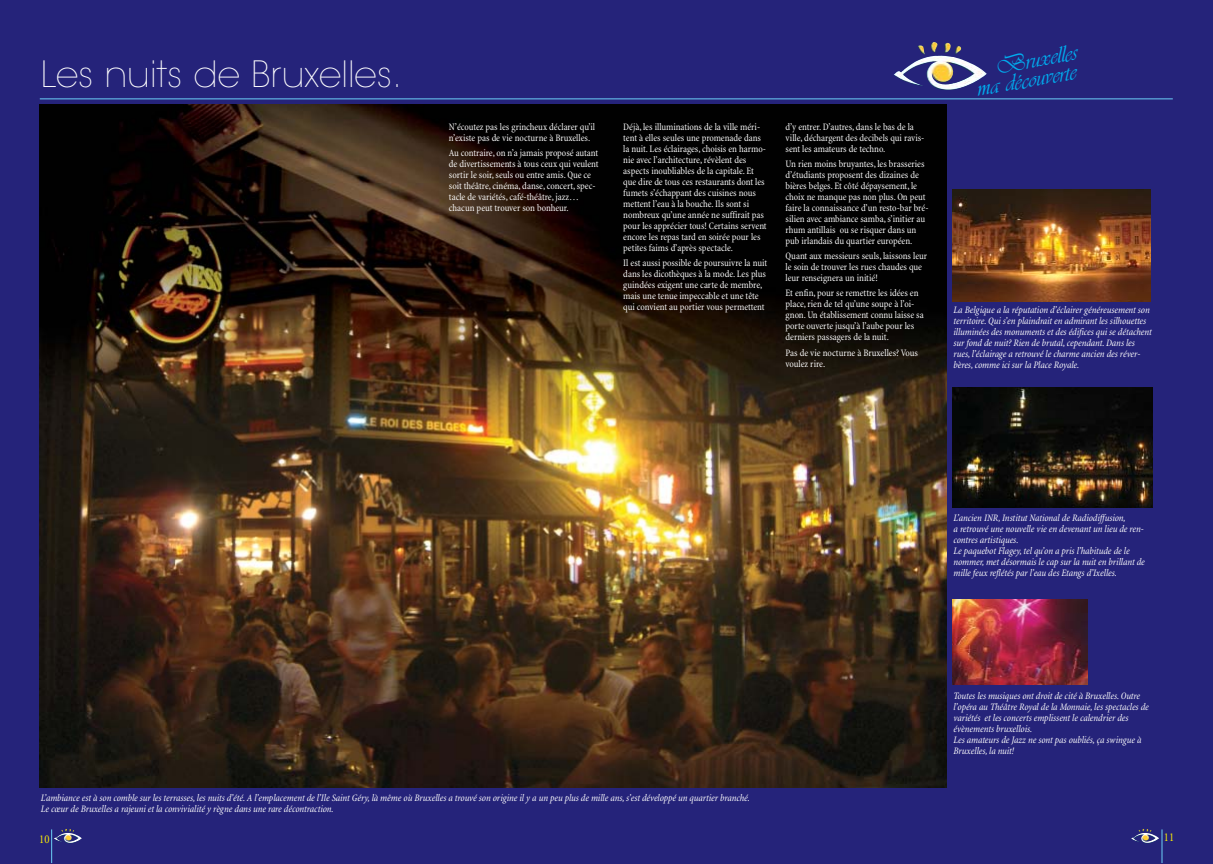
<style>
.page{position:relative;width:1213px;height:864px;background:#25237a}
.page>*{position:absolute;margin:0;border:0;box-sizing:border-box;transform-origin:0 0}
.t1{font:200 36px "Avant Garde";color:#fff}
.t2{font:24px/19px "Vivaldi";color:#00adef;text-align:right}
.t3{font:condensed 12px "Minion";color:#fff200}
.t4{font:condensed 10px/11px "Minion";color:#fff}
.t5{font:italic condensed 10px/11px "Minion";letter-spacing:-.005em;color:#fff}
</style>
<div class="page">
<img style="left:40px;top:105px;width:907px;height:683px">
<img style="left:894px;top:42px;width:93px;height:48px">
<img style="left:1131px;top:829px;width:28px;height:14px">
<img style="left:953px;top:387px;width:200px;height:121px">
<img style="left:953px;top:189px;width:198px;height:113px">
<img style="left:953px;top:599px;width:134px;height:86px">
<hr style="left:40px;top:99px;width:1133px;height:1px;background:#6ccff6">
<hr style="left:1162px;top:829px;width:1px;height:34px;background:#6ccff6">
<img style="left:54px;top:829px;width:28px;height:14px">
<hr style="left:51px;top:829px;width:1px;height:34px;background:#6ccff6">
<h1 class="t1" style="left:41px;top:60px;width:363px">Les nuits de Bruxelles.</h1>
<p class="t4" style="left:449px;top:122px;width:148px">N’écoutez pas les grincheux déclarer qu’il n’existe pas de vie nocturne à Bruxelles.</p>
<p class="t4" style="left:449px;top:148px;width:151px">Au contraire, on n’a jamais proposé autant de divertissements à tous ceux qui veulent sortir le soir, seuls ou entre amis. Que ce soit théâtre, cinéma, danse, concert, spec&shy;tacle de variétés, café-théâtre, jazz… chacun peut trouver son bonheur.</p>
<p class="t4" style="left:623px;top:122px;width:145px">Déjà, les illuminations de la ville méri&shy;tent à elles seules une promenade dans la nuit. Les éclairages, choisis en harmo&shy;nie avec l’architecture, révèlent des aspects inoubliables de la capitale. Et que dire de tous ces restaurants dont les fumets s’échappant des cuisines nous mettent l’eau à la bouche. Ils sont si nombreux qu’une année ne suffirait pas pour les apprécier tous! Certains servent encore les repas tard en soirée pour les petites faims d’après spectacle.</p>
<p class="t4" style="left:623px;top:258px;width:145px">Il est aussi possible de poursuivre la nuit dans les dicothèques à la mode. Les plus guindées exigent une carte de membre, mais une tenue impeccable et une tête qui convient au portier vous permettent</p>
<p class="t4" style="left:786px;top:122px;width:140px">d’y entrer. D’autres, dans le bas de la ville, déchargent des decibels qui ravis&shy;sent les amateurs de techno.</p>
<p class="t4" style="left:786px;top:159px;width:144px">Un rien moins bruyantes, les brasseries d’étudiants proposent des dizaines de bières belges. Et côté dépaysement, le choix ne manque pas non plus. On peut faire la connaissance d’un resto-bar bré&shy;silien avec ambiance samba, s’initier au rhum antillais ou se risquer dans un pub irlandais du quartier européen.</p>
<p class="t4" style="left:786px;top:251px;width:143px">Quant aux messieurs seuls, laissons leur le soin de trouver les rues chaudes que leur renseignera un initié!</p>
<p class="t4" style="left:786px;top:289px;width:140px">Et enfin, pour se remettre les idées en place, rien de tel qu’une soupe à l’oi&shy;gnon. Un établissement connu laisse sa porte ouverte jusqu’à l’aube pour les derniers passagers de la nuit.</p>
<p class="t4" style="left:786px;top:348px;width:134px">Pas de vie nocturne à Bruxelles? Vous voulez rire.</p>
<h2 class="t2" style="left:972px;top:64px;width:106px;rotate:-10deg">Bruxelles ma découverte</h2>
<p class="t5" style="left:954px;top:306px;width:200px">La Belgique a la réputation d’éclairer généreusement son territoire. Qui s’en plaindrait en admirant les silhouettes illuminées des monuments et des édifices qui se détachent sur fond de nuit? Rien de brutal, cependant. Dans les rues, l’éclairage a retrouvé le charme ancien des réver&shy;bères, comme ici sur la Place Royale.</p>
<p class="t5" style="left:954px;top:514px;width:193px">L’ancien INR, Institut National de Radiodiffusion,<br>a retrouvé une nouvelle vie en devenant un lieu de ren&shy;contres artistiques.<br>Le paquebot Flagey, tel qu’on a pris l’habitude de le nommer, met désormais le cap sur la nuit en brillant de mille feux reflétés par l’eau des Etangs d’Ixelles.</p>
<p class="t5" style="left:954px;top:692px;width:197px">Toutes les musiques ont droit de cité à Bruxelles. Outre l’opéra au Théâtre Royal de la Monnaie, les spectacles de variétés et les concerts emplissent le calendrier des évènements bruxellois.<br>Les amateurs de Jazz ne sont pas oubliés, ça swingue à Bruxelles, la nuit!</p>
<p class="t5" style="left:41px;top:794px;width:711px">L’ambiance est à son comble sur les terrasses, les nuits d’été. A l’emplacement de l’Ile Saint Géry, là même où Bruxelles a trouvé son origine il y a un peu plus de mille ans, s’est développé un quartier branché.<br>Le cœur de Bruxelles a rajeuni et la convivialité y règne dans une rare décontraction.</p>
<p class="t3" style="left:39px;top:834px;width:12px">10</p>
<p class="t3" style="left:1164px;top:833px;width:12px">11</p>
</div>
